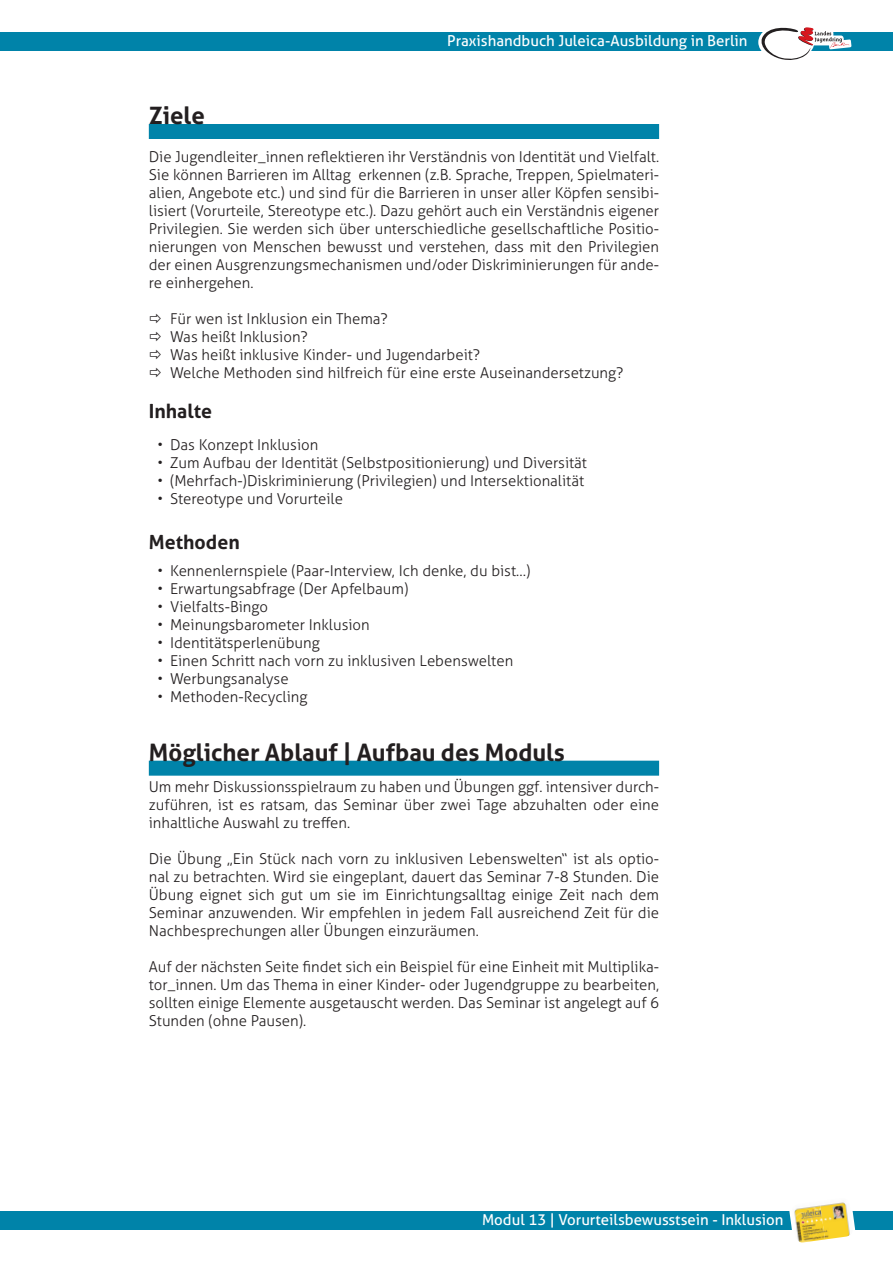
<style>
.page{position:relative;width:893px;height:1263px;background:#fff}
.page>*{position:absolute;margin:0;border:0;box-sizing:border-box;transform-origin:0 0}
.t1{font:700 24px "Aller";color:#231f20}
.t2{font:700 19.5px "Aller";color:#231f20}
.t3{font:300 15px/18px "Aller";color:#231f20;text-align:justify}
.t4{font:15px "Aller";color:#fff}
</style>
<div class="page">
<div style="left:0;top:32px;width:893px;height:19px;background:#0083a9"></div>
<div style="left:0;top:1211px;width:893px;height:18px;background:#0083a9"></div>
<div style="left:758px;top:23px;width:56px;height:38px;background:#fff;border-radius:50%"></div>
<svg style="left:760px;top:27px;width:91px;height:33px"></svg>
<svg style="left:788px;top:1211px;width:68px;height:32px"></svg>
<img style="left:791px;top:1205px;width:34px;height:37px">
<img style="left:820px;top:1202px;width:33px;height:37px">
<div style="left:149px;top:124px;width:510px;height:15px;background:#0083a9"></div>
<div style="left:149px;top:761px;width:510px;height:15px;background:#0083a9"></div>
<p class="t4" style="left:447px;top:32px;width:302px">Praxishandbuch Juleica-Ausbildung in Berlin</p>
<h1 class="t1" style="left:149px;top:101px;width:58px">Ziele</h1>
<p class="t3" style="left:149px;top:148px;width:512px">Die Jugendleiter_innen reflektieren ihr Verständnis von Identität und Vielfalt.<br>Sie können Barrieren im Alltag erkennen (z.B. Sprache, Treppen, Spielmateri&shy;alien, Angebote etc.) und sind für die Barrieren in unser aller Köpfen sensibi&shy;lisiert (Vorurteile, Stereotype etc.). Dazu gehört auch ein Verständnis eigener Privilegien. Sie werden sich über unterschiedliche gesellschaftliche Positio&shy;nierungen von Menschen bewusst und verstehen, dass mit den Privilegien der einen Ausgrenzungsmechanismen und/oder Diskriminierungen für ande&shy;re einhergehen.</p>
<p class="t3" style="left:170px;top:310px;width:455px;text-align:left">Für wen ist Inklusion ein Thema?<br>Was heißt Inklusion?<br>Was heißt inklusive Kinder- und Jugendarbeit?<br>Welche Methoden sind hilfreich für eine erste Auseinandersetzung?</p>
<h2 class="t2" style="left:149px;top:399px;width:65px">Inhalte</h2>
<p class="t3" style="left:157px;top:436px;width:162px">• Das Konzept Inklusion</p>
<p class="t3" style="left:157px;top:454px;width:431px">• Zum Aufbau der Identität (Selbstpositionierung) und Diversität</p>
<p class="t3" style="left:157px;top:472px;width:428px">• (Mehrfach-)Diskriminierung (Privilegien) und Intersektionalität</p>
<p class="t3" style="left:157px;top:490px;width:187px">• Stereotype und Vorurteile</p>
<h2 class="t2" style="left:149px;top:530px;width:92px">Methoden</h2>
<p class="t3" style="left:157px;top:562px;width:375px">• Kennenlernspiele (Paar-Interview, Ich denke, du bist…)</p>
<p class="t3" style="left:157px;top:580px;width:253px">• Erwartungsabfrage (Der Apfelbaum)</p>
<p class="t3" style="left:157px;top:598px;width:112px">• Vielfalts-Bingo</p>
<p class="t3" style="left:157px;top:616px;width:214px">• Meinungsbarometer Inklusion</p>
<p class="t3" style="left:157px;top:634px;width:164px">• Identitätsperlenübung</p>
<p class="t3" style="left:157px;top:652px;width:357px">• Einen Schritt nach vorn zu inklusiven Lebenswelten</p>
<p class="t3" style="left:157px;top:670px;width:133px">• Werbungsanalyse</p>
<p class="t3" style="left:157px;top:688px;width:152px">• Methoden-Recycling</p>
<h1 class="t1" style="left:149px;top:737px;width:418px">Möglicher Ablauf | Aufbau des Moduls</h1>
<p class="t3" style="left:149px;top:778px;width:512px">Um mehr Diskussionsspielraum zu haben und Übungen ggf. intensiver durch&shy;zuführen, ist es ratsam, das Seminar über zwei Tage abzuhalten oder eine inhaltliche Auswahl zu treffen.</p>
<p class="t3" style="left:149px;top:850px;width:512px">Die Übung „Ein Stück nach vorn zu inklusiven Lebenswelten“ ist als optio&shy;nal zu betrachten. Wird sie eingeplant, dauert das Seminar 7-8 Stunden. Die Übung eignet sich gut um sie im Einrichtungsalltag einige Zeit nach dem Seminar anzuwenden. Wir empfehlen in jedem Fall ausreichend Zeit für die Nachbesprechungen aller Übungen einzuräumen.</p>
<p class="t3" style="left:149px;top:958px;width:512px">Auf der nächsten Seite findet sich ein Beispiel für eine Einheit mit Multiplika&shy;tor_innen. Um das Thema in einer Kinder- oder Jugendgruppe zu bearbeiten, sollten einige Elemente ausgetauscht werden. Das Seminar ist angelegt auf 6<br>Stunden (ohne Pausen).</p>
<p class="t4" style="left:482px;top:1210px;width:303px">Modul 13 | Vorurteilsbewusstsein - Inklusion</p>
</div>
